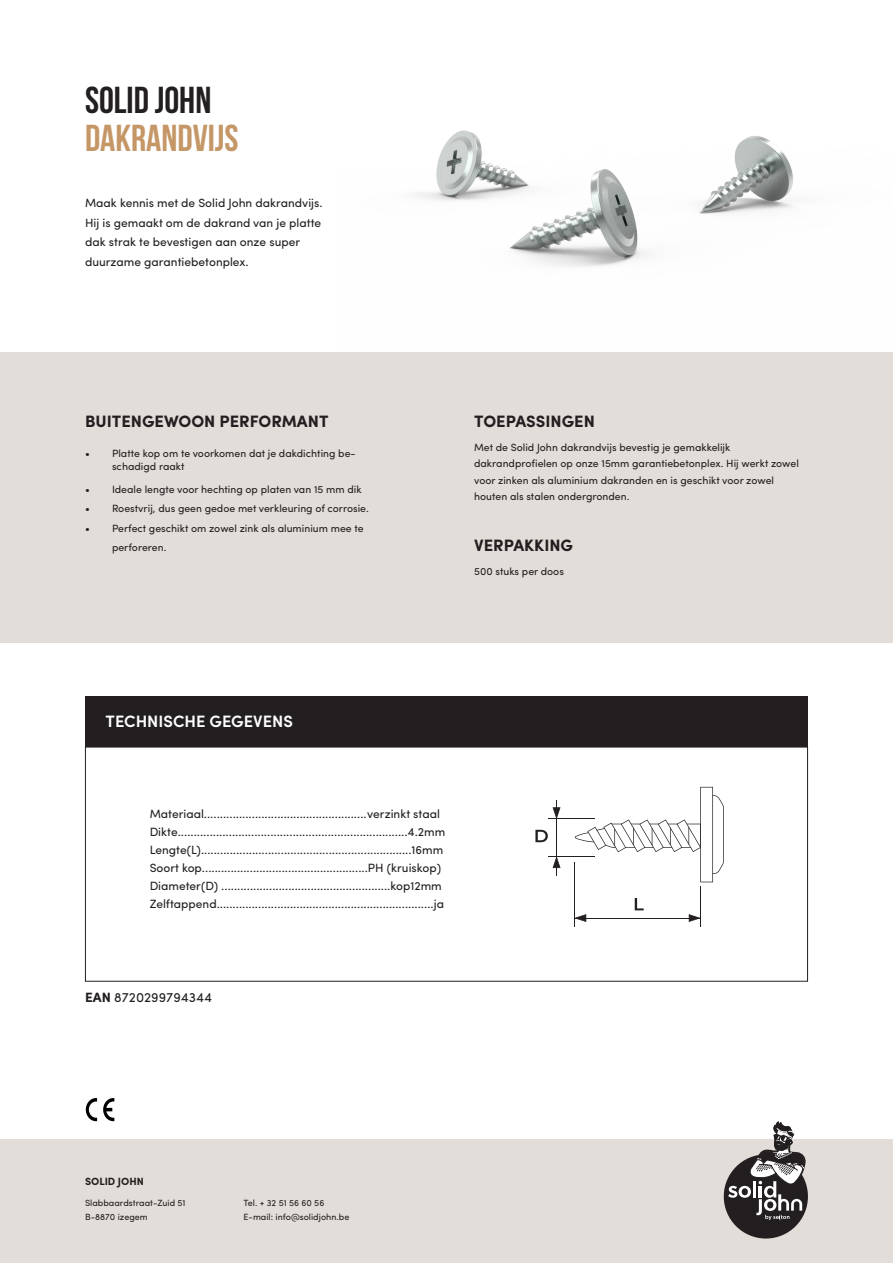
<style>
.page{position:relative;width:893px;height:1263px;background:#fff}
.page>*{position:absolute;margin:0;border:0;box-sizing:border-box;transform-origin:0 0}
.t1{font:700 37.5px/37.5px "Bebas Neue";color:#c59767}
.t2{font:700 16.5px "Sofia Pro";color:#231f20}
.t3{font:600 16.5px "Sofia Pro";color:#fff}
.t4{font:13.5px "Sofia Pro";color:#231f20}
.t5{font:12px/19.5px "Sofia Pro";color:#231f20}
.t6{font:10.5px/16.5px "Sofia Pro";color:#231f20}
.t7{font:700 10.5px "Sofia Pro";color:#231f20}
.t8{font:9px "Sofia Pro";color:#231f20}
.s1{color:#231f20}
.s2{font-weight:700}
</style>
<div class="page">
<div style="left:0;top:1139px;width:893px;height:124px;background:#e3ddd9"></div>
<div style="left:724px;top:1154px;width:84px;height:84px;background:#231f20;border-radius:50%"></div>
<svg style="left:728px;top:1121px;width:79px;height:99px"></svg>
<div style="left:0;top:352px;width:893px;height:291px;background:#e3ddd9"></div>
<div style="left:85px;top:696px;width:723px;height:51px;background:#231f20"></div>
<svg style="left:103px;top:1098px;width:11px;height:23px"></svg>
<svg style="left:86px;top:1098px;width:11px;height:23px"></svg>
<svg style="left:575px;top:787px;width:149px;height:95px"></svg>
<hr style="left:548px;top:818px;width:47px;height:1px;background:#231f20">
<hr style="left:548px;top:856px;width:47px;height:1px;background:#231f20">
<hr style="left:556px;top:800px;width:1px;height:76px;background:#231f20">
<svg style="left:553px;top:807px;width:7px;height:11px"></svg>
<svg style="left:553px;top:857px;width:7px;height:11px"></svg>
<hr style="left:574px;top:862px;width:1px;height:64px;background:#231f20">
<hr style="left:700px;top:886px;width:1px;height:40px;background:#231f20">
<hr style="left:574px;top:918px;width:127px;height:1px;background:#231f20">
<svg style="left:689px;top:914px;width:11px;height:8px"></svg>
<svg style="left:575px;top:914px;width:11px;height:8px"></svg>
<svg style="left:535px;top:830px;width:13px;height:12px"></svg>
<svg style="left:635px;top:898px;width:9px;height:12px"></svg>
<img style="left:416px;top:130px;width:377px;height:137px">
<p class="t1" style="left:85px;top:81px;width:155px"><span class="s1">SOLID JOHN<br></span>DAKRANDVIJS</p>
<p class="t5" style="left:85px;top:192px;width:239px">Maak kennis met de Solid John dakrandvijs.<br>Hij is gemaakt om de dakrand van je platte dak strak te bevestigen aan onze super duurzame garantiebetonplex.</p>
<p class="t2" style="left:85px;top:409px;width:245px">BUITENGEWOON PERFORMANT</p>
<p class="t2" style="left:474px;top:409px;width:122px">TOEPASSINGEN</p>
<p class="t6" style="left:112px;top:445px;width:245px;line-height:13.5px;text-indent:-27px">• Platte kop om te voorkomen dat je dakdichting be&shy;schadigd raakt</p>
<p class="t6" style="left:85px;top:480px;width:278px">• Ideale lengte voor hechting op platen van 15 mm dik</p>
<p class="t6" style="left:85px;top:499px;width:285px">• Roestvrij, dus geen gedoe met verkleuring of corrosie.</p>
<p class="t6" style="left:112px;top:517px;width:253px;line-height:19.5px;text-indent:-27px">• Perfect geschikt om zowel zink als aluminium mee te perforeren.</p>
<p class="t6" style="left:474px;top:438px;width:326px">Met de Solid John dakrandvijs bevestig je gemakkelijk dakrandprofielen op onze 15mm garantiebetonplex. Hij werkt zowel voor zinken als aluminium dakranden en is geschikt voor zowel houten als stalen ondergronden.</p>
<p class="t2" style="left:474px;top:533px;width:100px">VERPAKKING</p>
<p class="t6" style="left:474px;top:562px;width:91px">500 stuks per doos</p>
<p class="t3" style="left:106px;top:708px;width:189px">TECHNISCHE GEGEVENS</p>
<p class="t5" style="left:150px;top:803px;width:292px">Materiaal...................................................verzinkt staal</p>
<p class="t5" style="left:150px;top:821px;width:297px">Dikte........................................................................4.2mm</p>
<p class="t5" style="left:150px;top:839px;width:295px">Lengte(L)..................................................................16mm</p>
<p class="t5" style="left:150px;top:857px;width:293px">Soort kop....................................................PH (kruiskop)</p>
<p class="t5" style="left:150px;top:875px;width:294px">Diameter(D) .....................................................kop12mm</p>
<p class="t5" style="left:150px;top:893px;width:296px">Zelftappend....................................................................ja</p>
<p class="t4" style="left:85px;top:987px;width:129px"><span class="s2">EAN</span> 8720299794344</p>
<p class="t7" style="left:85px;top:1174px;width:60px">SOLID JOHN</p>
<p class="t8" style="left:85px;top:1196px;width:102px">Slabbaardstraat-Zuid 51</p>
<p class="t8" style="left:85px;top:1210px;width:64px">B-8870 izegem</p>
<p class="t8" style="left:244px;top:1196px;width:82px">Tel. + 32 51 56 60 56</p>
<p class="t8" style="left:244px;top:1210px;width:107px">E-mail: info@solidjohn.be</p>
</div>
